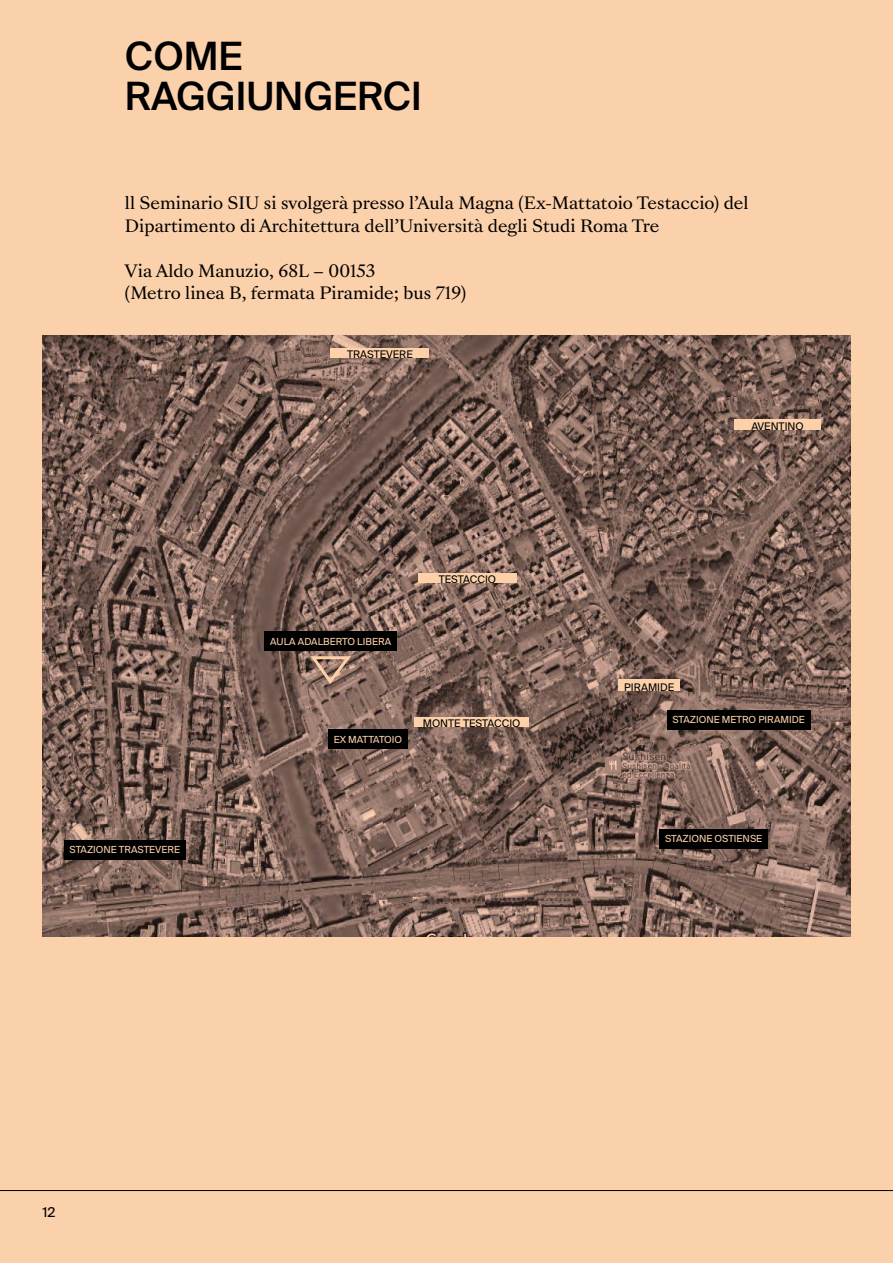
<style>
.page{position:relative;width:893px;height:1263px;background:#fbd1ab}
.page>*{position:absolute;margin:0;border:0;box-sizing:border-box;transform-origin:0 0}
.t1{font:500 39px/40.5px "Suisse Intl";color:#000}
.t2{font:16.5px/22.5px "Sang Bleu Versailles";color:#000}
.t3{font:13.5px "Suisse Intl";color:#000}
.t4{font:10.5px "Suisse Intl";color:#000}
.t5{font:9.75px "Suisse Intl";color:#fbd1ab}
</style>
<div class="page">
<img style="left:43px;top:335px;width:808px;height:601px">
<hr style="left:0;top:1190px;width:893px;height:1px;background:#000">
<div style="left:328px;top:729px;width:80px;height:20px;background:#000"></div>
<div style="left:265px;top:632px;width:132px;height:19px;background:#000"></div>
<div style="left:667px;top:710px;width:143px;height:20px;background:#000"></div>
<div style="left:64px;top:840px;width:122px;height:20px;background:#000"></div>
<div style="left:659px;top:829px;width:109px;height:19px;background:#000"></div>
<svg style="left:309px;top:653px;width:45px;height:33px"></svg>
<div style="left:734px;top:419px;width:86px;height:11px;background:#fcd1a9"></div>
<div style="left:618px;top:679px;width:62px;height:12px;background:#fcd1a9"></div>
<div style="left:414px;top:717px;width:115px;height:10px;background:#fcd1a9"></div>
<div style="left:418px;top:574px;width:98px;height:9px;background:#fcd1a9"></div>
<div style="left:331px;top:349px;width:98px;height:9px;background:#fcd1a9"></div>
<h1 class="t1" style="left:125px;top:36px;width:299px">COME<br>RAGGIUNGERCI</h1>
<p class="t2" style="left:125px;top:192px;width:625px">ll Seminario SIU si svolgerà presso l’Aula Magna (Ex-Mattatoio Testaccio) del<br>Dipartimento di Architettura dell’Università degli Studi Roma Tre</p>
<p class="t2" style="left:125px;top:260px;width:343px">Via Aldo Manuzio, 68L – 00153<br>(Metro linea B, fermata Piramide; bus 719)</p>
<p class="t5" style="left:70px;top:844px;width:112px">STAZIONE TRASTEVERE</p>
<p class="t4" style="left:347px;top:348px;width:67px">TRASTEVERE</p>
<p class="t5" style="left:270px;top:636px;width:122px">AULA ADALBERTO LIBERA</p>
<p class="t4" style="left:439px;top:573px;width:59px">TESTACCIO</p>
<p class="t5" style="left:334px;top:733px;width:70px">EX MATTATOIO</p>
<p class="t4" style="left:423px;top:717px;width:99px">MONTE TESTACCIO</p>
<p class="t4" style="left:751px;top:420px;width:54px">AVENTINO</p>
<p class="t4" style="left:624px;top:681px;width:51px">PIRAMIDE</p>
<p class="t5" style="left:672px;top:714px;width:134px">STAZIONE METRO PIRAMIDE</p>
<p class="t5" style="left:665px;top:833px;width:99px">STAZIONE OSTIENSE</p>
<p class="t3" style="left:43px;top:1204px;width:15px">12</p>
</div>
